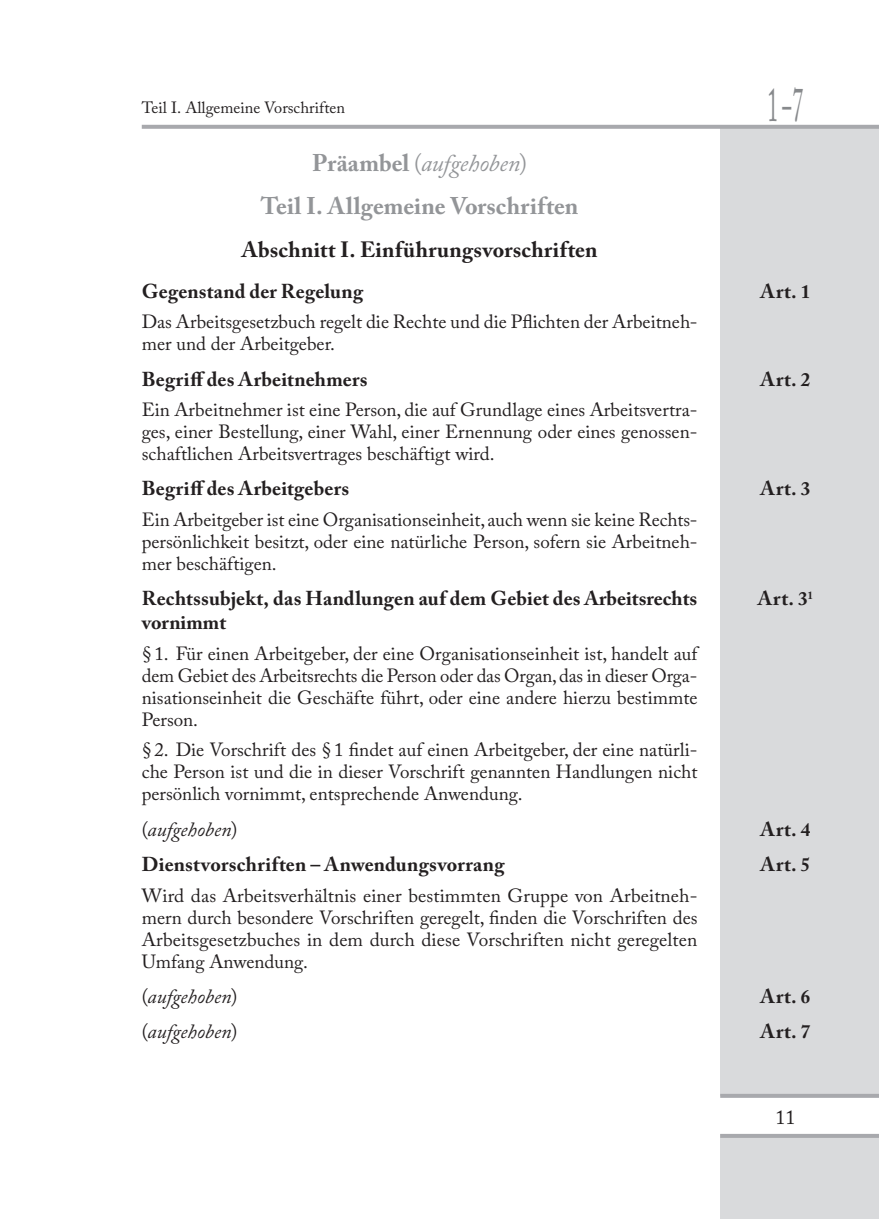
<style>
.page{position:relative;width:879px;height:1219px;background:#fff}
.page>*{position:absolute;margin:0;border:0;box-sizing:border-box;transform-origin:0 0}
.t1{font:48px "Adobe Caslon Pro";color:#87898c;scale:.45 1}
.aaa_tytul_NIEM{font:700 24px "Adobe Caslon Pro";letter-spacing:.005em;color:#939598}
.aaa_tytul_NIEM-2{font:italic 24px "Adobe Caslon Pro";letter-spacing:-.005em;color:#939598}
.aaa_rozdzial_NIEM{font:700 22px "Adobe Caslon Pro";letter-spacing:.015em;color:#231f20}
.aaa_tytul_art_NIEM{font:700 20px "Adobe Caslon Pro";letter-spacing:.01em;color:#231f20}
.aaa_tytul_art_NIEM-2{font:italic 20px "Adobe Caslon Pro";letter-spacing:.005em;color:#231f20}
.t2{font:20px "Adobe Caslon Pro";color:#231f20}
.Body_text{font:19px/22px "Adobe Caslon Pro";color:#231f20;text-align:justify}
.t3{font:16.2px "Adobe Caslon Pro";color:#231f20}
.s1{font-weight:700;font-style:normal}
.s2{font-style:normal}
.s3{font-size:19px}
</style>
<div class="page">
<div style="left:720px;top:127px;width:159px;height:969px;background:#d9dadc"></div>
<hr style="left:720px;top:1094px;width:159px;height:4px;background:#a8a9ad">
<div style="left:720px;top:1134px;width:159px;height:85px;background:#d9dadc"></div>
<hr style="left:720px;top:1134px;width:159px;height:4px;background:#a8a9ad">
<svg style="left:142px;top:125px;width:737px;height:4px;background:#acacb0"></svg>
<p class="t3" style="left:142px;top:98px;width:205px">Teil I. Allgemeine Vorschriften</p>
<h1 class="t1" style="left:767px;top:76px;width:81px">1‒7</h1>
<p class="aaa_tytul_NIEM-2" style="left:312px;top:148px;width:216px"><span class="s1">Präambel</span> <span class="s2">(</span>aufgehoben<span class="s2">)</span></p>
<p class="aaa_tytul_NIEM" style="left:261px;top:191px;width:319px">Teil I. Allgemeine Vorschriften</p>
<p class="aaa_rozdzial_NIEM" style="left:242px;top:236px;width:357px">Abschnitt I. Einführungsvorschriften</p>
<p class="aaa_tytul_art_NIEM" style="left:142px;top:279px;width:223px">Gegenstand der Regelung</p>
<p class="aaa_tytul_art_NIEM" style="left:760px;top:279px;width:51px">Art. <span class="s3">1</span></p>
<p class="Body_text" style="left:142px;top:311px;width:557px">Das Arbeitsgesetzbuch regelt die Rechte und die Pflichten der Arbeitneh&shy;mer und der Arbeitgeber.</p>
<p class="aaa_tytul_art_NIEM" style="left:142px;top:367px;width:227px">Begriff des Arbeitnehmers</p>
<p class="aaa_tytul_art_NIEM" style="left:760px;top:367px;width:51px">Art. <span class="s3">2</span></p>
<p class="Body_text" style="left:142px;top:399px;width:557px">Ein Arbeitnehmer ist eine Person, die auf Grundlage eines Arbeitsvertra&shy;ges, einer Bestellung, einer Wahl, einer Ernennung oder eines genossen&shy;schaftlichen Arbeitsvertrages beschäftigt wird.</p>
<p class="aaa_tytul_art_NIEM" style="left:142px;top:477px;width:209px">Begriff des Arbeitgebers</p>
<p class="aaa_tytul_art_NIEM" style="left:760px;top:477px;width:51px">Art. <span class="s3">3</span></p>
<p class="Body_text" style="left:142px;top:508px;width:557px">Ein Arbeitgeber ist eine Organisationseinheit, auch wenn sie keine Rechts&shy;persönlichkeit besitzt, oder eine natürliche Person, sofern sie Arbeitneh&shy;mer beschäftigen.</p>
<p class="aaa_tytul_art_NIEM" style="left:142px;top:587px;width:557px">Rechtssubjekt, das Handlungen auf dem Gebiet des Arbeitsrechts</p>
<p class="aaa_tytul_art_NIEM" style="left:758px;top:587px;width:57px">Art. <span class="s3">3</span><sup>1</sup></p>
<p class="aaa_tytul_art_NIEM" style="left:142px;top:611px;width:86px">vornimmt</p>
<p class="Body_text" style="left:142px;top:642px;width:557px">§1. Für einen Arbeitgeber, der eine Organisationseinheit ist, handelt auf dem Gebiet des Arbeitsrechts die Person oder das Organ, das in dieser Orga&shy;nisationseinheit die Geschäfte führt, oder eine andere hierzu bestimmte Person.</p>
<p class="Body_text" style="left:142px;top:739px;width:557px">§2. Die Vorschrift des §1 findet auf einen Arbeitgeber, der eine natürli&shy;che Person ist und die in dieser Vorschrift genannten Handlungen nicht persönlich vornimmt, entsprechende Anwendung.</p>
<p class="aaa_tytul_art_NIEM-2" style="left:142px;top:817px;width:97px"><span class="s2">(</span>aufgehoben<span class="s2">)</span></p>
<p class="aaa_tytul_art_NIEM" style="left:760px;top:817px;width:51px">Art. <span class="s3">4</span></p>
<p class="aaa_tytul_art_NIEM" style="left:142px;top:852px;width:364px">Dienstvorschriften – Anwendungsvorrang</p>
<p class="aaa_tytul_art_NIEM" style="left:760px;top:852px;width:51px">Art. <span class="s3">5</span></p>
<p class="Body_text" style="left:142px;top:884px;width:557px">Wird das Arbeitsverhältnis einer bestimmten Gruppe von Arbeitneh&shy;mern durch besondere Vorschriften geregelt, finden die Vorschriften des Arbeitsgesetzbuches in dem durch diese Vorschriften nicht geregelten Umfang Anwendung.</p>
<p class="aaa_tytul_art_NIEM-2" style="left:142px;top:984px;width:97px"><span class="s2">(</span>aufgehoben<span class="s2">)</span></p>
<p class="aaa_tytul_art_NIEM" style="left:760px;top:984px;width:51px">Art. <span class="s3">6</span></p>
<p class="aaa_tytul_art_NIEM-2" style="left:142px;top:1020px;width:97px"><span class="s2">(</span>aufgehoben<span class="s2">)</span></p>
<p class="aaa_tytul_art_NIEM" style="left:760px;top:1020px;width:51px">Art. <span class="s3">7</span></p>
<p class="t2" style="left:775px;top:1105px;width:21px">11</p>
</div>
